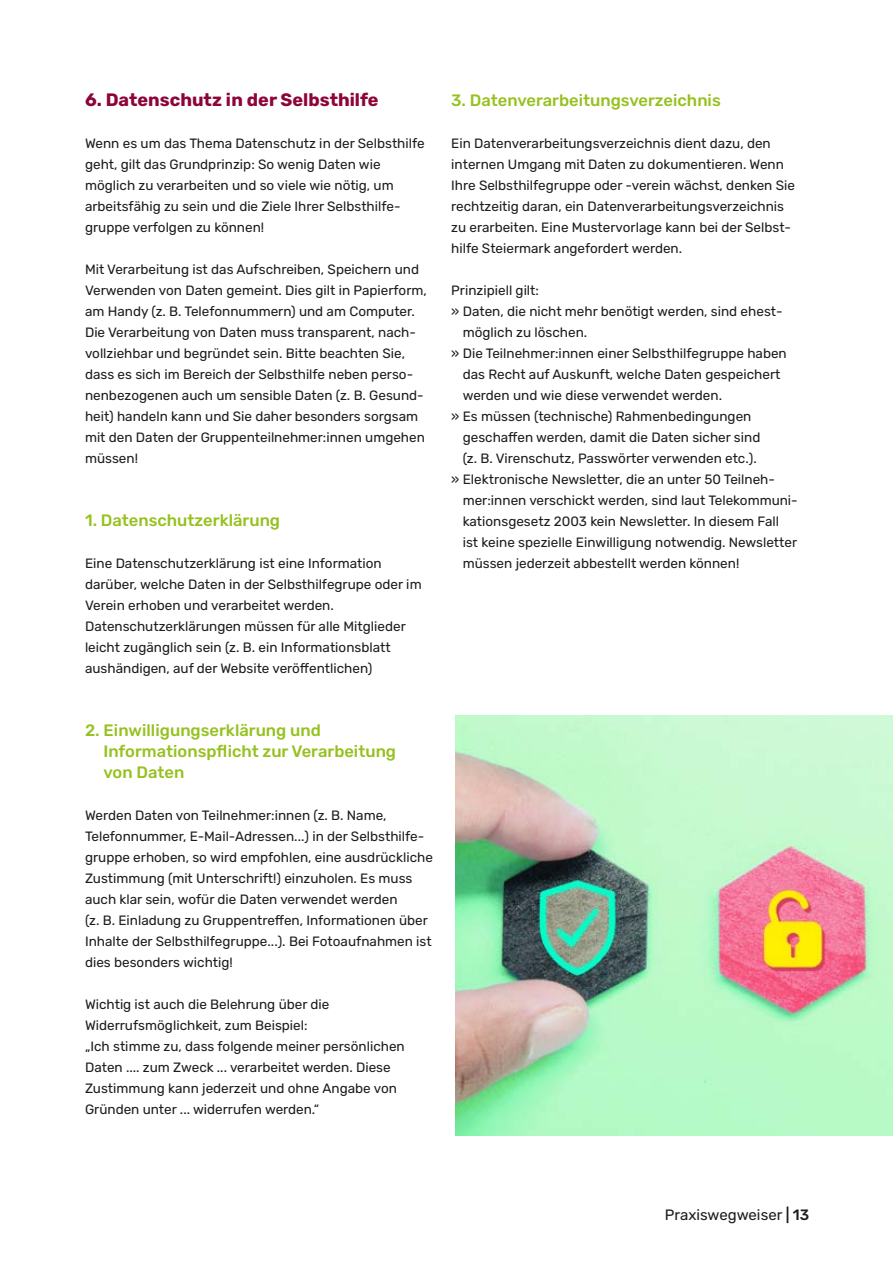
<style>
.page{position:relative;width:893px;height:1263px;background:#fff}
.page>*{position:absolute;margin:0;border:0;box-sizing:border-box;transform-origin:0 0}
.t1{font:700 18px "Rubik";color:#8d0439}
.t2{font:500 16.5px/21px "Rubik";color:#96c11f}
.t3{font:15px "Rubik";color:#1d1d1b}
.t4{font:13.5px/21px "Rubik";color:#1d1d1b}
.s1{font-weight:500}
</style>
<div class="page">
<img style="left:455px;top:715px;width:438px;height:420px">
<h1 class="t1" style="left:85px;top:90px;width:295px">6. Datenschutz in der Selbsthilfe</h1>
<p class="t4" style="left:85px;top:133px;width:341px">Wenn es um das Thema Datenschutz in der Selbsthilfe geht, gilt das Grundprinzip: So wenig Daten wie möglich zu verarbeiten und so viele wie nötig, um arbeitsfähig zu sein und die Ziele Ihrer Selbsthilfe&shy;gruppe verfolgen zu können!</p>
<p class="t4" style="left:85px;top:259px;width:343px">Mit Verarbeitung ist das Aufschreiben, Speichern und Verwenden von Daten gemeint. Dies gilt in Papierform, am Handy (z. B. Telefonnummern) und am Computer.<br>Die Verarbeitung von Daten muss transparent, nach&shy;vollziehbar und begründet sein. Bitte beachten Sie, dass es sich im Bereich der Selbsthilfe neben perso&shy;nenbezogenen auch um sensible Daten (z. B. Gesund&shy;heit) handeln kann und Sie daher besonders sorgsam mit den Daten der Gruppenteilnehmer:innen umgehen müssen!</p>
<p class="t2" style="left:85px;top:510px;width:197px">1. Datenschutzerklärung</p>
<p class="t4" style="left:85px;top:553px;width:338px">Eine Datenschutzerklärung ist eine Information darüber, welche Daten in der Selbsthilfegrupe oder im Verein erhoben und verarbeitet werden.<br>Datenschutzerklär-ungen müssen für alle Mitglieder leicht zugänglich sein (z. B. ein Informationsblatt aushändigen, auf der Website veröffentlichen)</p>
<p class="t2" style="left:103px;top:720px;width:294px;text-indent:-18px">2. Einwilligungserklärung und<br>Informationspflicht zur Verarbeitung von Daten</p>
<p class="t4" style="left:85px;top:805px;width:349px">Werden Daten von Teilnehmer:innen (z. B. Name, Telefonnummer, E-Mail-Adressen...) in der Selbsthilfe&shy;gruppe erhoben, so wird empfohlen, eine ausdrückliche Zustimmung (mit Unterschrift!) einzuholen. Es muss auch klar sein, wofür die Daten verwendet werden<br>(z. B. Einladung zu Gruppentreffen, Informationen über Inhalte der Selbsthilfegruppe...). Bei Fotoaufnahmen ist dies besonders wichtig!</p>
<p class="t4" style="left:85px;top:994px;width:321px">Wichtig ist auch die Belehrung über die Widerrufsmöglichkeit, zum Beispiel:<br>„Ich stimme zu, dass folgende meiner persönlichen Daten .... zum Zweck ... verarbeitet werden. Diese Zustimmung kann jederzeit und ohne Angabe von Gründen unter ... widerrufen werden.“</p>
<p class="t2" style="left:451px;top:90px;width:271px">3. Datenverarbeitungsverzeichnis</p>
<p class="t4" style="left:451px;top:133px;width:345px">Ein Datenverarbeitungsverzeichnis dient dazu, den internen Umgang mit Daten zu dokumentieren. Wenn Ihre Selbsthilfegruppe oder -verein wächst, denken Sie rechtzeitig daran, ein Datenverarbeitungsverzeichnis zu erarbeiten. Eine Mustervorlage kann bei der Selbst&shy;hilfe Steiermark angefordert werden.</p>
<p class="t4" style="left:451px;top:280px;width:89px">Prinzipiell gilt:</p>
<p class="t4" style="left:451px;top:301px;width:333px">» Daten, die nicht mehr benötigt werden, sind ehest-</p>
<p class="t4" style="left:463px;top:322px;width:126px">möglich zu löschen.</p>
<p class="t4" style="left:451px;top:343px;width:337px">» Die Teilnehmer:innen einer Selbsthilfegruppe haben</p>
<p class="t4" style="left:463px;top:364px;width:319px">das Recht auf Auskunft, welche Daten gespeichert</p>
<p class="t4" style="left:463px;top:385px;width:261px">werden und wie diese verwendet werden.</p>
<p class="t4" style="left:451px;top:406px;width:302px">» Es müssen (technische) Rahmenbedingungen</p>
<p class="t4" style="left:463px;top:427px;width:299px">geschaffen werden, damit die Daten sicher sind</p>
<p class="t4" style="left:463px;top:448px;width:296px">(z. B. Virenschutz, Passwörter verwenden etc.).</p>
<p class="t4" style="left:451px;top:469px;width:325px">» Elektronische Newsletter, die an unter 50 Teilneh-</p>
<p class="t4" style="left:463px;top:490px;width:336px">mer:innen verschickt werden, sind laut Telekommuni-</p>
<p class="t4" style="left:463px;top:511px;width:318px">kationsgesetz 2003 kein Newsletter. In diesem Fall</p>
<p class="t4" style="left:463px;top:532px;width:336px">ist keine spezielle Einwilligung notwendig. Newsletter</p>
<p class="t4" style="left:463px;top:553px;width:278px">müssen jederzeit abbestellt werden können!</p>
<p class="t3" style="left:665px;top:1207px;width:146px">Praxiswegweiser <span class="s1">| 13</span></p>
</div>
